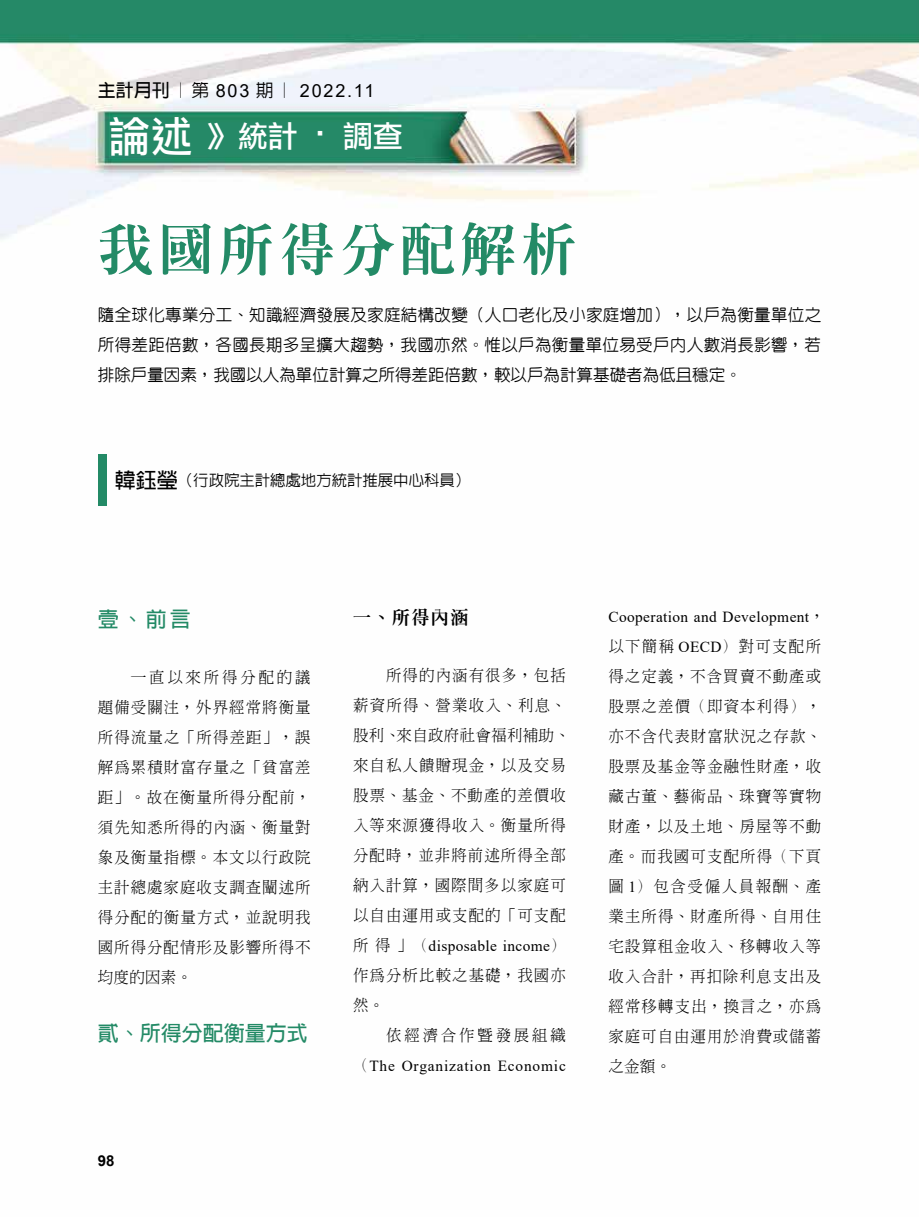
<style>
.page{position:relative;width:919px;height:1217px;background:#fff}
.page>*{position:absolute;margin:0;border:0;box-sizing:border-box;transform-origin:0 0}
.t1{font:800 55.5px "Inn Ming";letter-spacing:.09em;color:#238a66}
.t2{font:30px "DF Li Hei Md WIN BF";color:#fff}
.t3{font:700 21px "Lin Gothic";color:#238a66}
.t4{font:18px "Arial";letter-spacing:.1em;color:#000}
.t5{font:800 18px "Inn Ming";color:#000}
.t6{font:500 16.5px/30px "Yen Round";color:#000;text-align:justify}
.t7{font:300 15.3px/30px "Inn Ming";letter-spacing:.075em;color:#000;text-align:justify}
.t8{font:15.3px "Times New Roman";letter-spacing:.025em;color:#000}
.t9{font:15.3px "Times New Roman";letter-spacing:.055em;color:#000}
.t10{font:500 15.3px "Lin Gothic";color:#000}
.t11{font:300 15.3px "Inn Ming";letter-spacing:.185em;color:#000}
.t12{font:700 15px "Arial";color:#000}
.s1{font-family:"Lin Gothic";font-weight:700}
.s2{font-family:"Lin Gothic";font-weight:500}
.s3{font-size:42px}
.s4{font-weight:700;font-size:21px}
.s5{font-family:"Inn Ming";font-weight:300}
.s6{font-family:"Times New Roman";font-weight:400}
</style>
<div class="page">
<img style="left:0;top:0;width:918px;height:506px">
<div style="left:98px;top:454px;width:8px;height:51px;background:#238a66"></div>
<p class="t4" style="left:98px;top:78px;width:278px"><span class="s1">主計月刊</span><span class="s2">︱第</span> 803 <span class="s2">期︱</span> 2022.11</p>
<h2 class="t2" style="left:109px;top:121px;width:296px"><span class="s3">論述</span> 》統計 ‧ 調查</h2>
<h1 class="t1" style="left:98px;top:221px;width:480px">我國所得分配解析</h1>
<p class="t6" style="left:98px;top:299px;width:725px">隨全球化專業分工、知識經濟發展及家庭結構改變（人口老化及小家庭增加），以戶為衡量單位之所得差距倍數，各國長期多呈擴大趨勢，我國亦然。惟以戶為衡量單位易受戶內人數消長影響，若排除戶量因素，我國以人為單位計算之所得差距倍數，較以戶為計算基礎者為低且穩定。</p>
<p class="t10" style="left:115px;top:472px;width:357px"><span class="s4">韓鈺瑩</span>（行政院主計總處地方統計推展中心科員）</p>
<h3 class="t3" style="left:98px;top:608px;width:94px">壹、前言</h3>
<p class="t7" style="left:98px;top:661px;width:214px;text-indent:33px">一直以來所得分配的議題備受關注，外界經常將衡量所得流量之「所得差距」，誤解為累積財富存量之「貧富差距」。故在衡量所得分配前，須先知悉所得的內涵、衡量對象及衡量指標。本文以行政院主計總處家庭收支調查闡述所得分配的衡量方式，並說明我國所得分配情形及影響所得不均度的因素。</p>
<h3 class="t3" style="left:98px;top:1022px;width:212px">貳、所得分配衡量方式</h3>
<p class="t12" style="left:98px;top:1149px;width:18px">98</p>
<p class="t5" style="left:353px;top:608px;width:117px">一、所得內涵</p>
<p class="t7" style="left:353px;top:660px;width:218px;text-align:left;text-indent:33px">所得的內涵有很多，包括薪資所得、營業收入、利息、股利、來自政府社會福利補助、來自私人饋贈現金，以及交易股票、基金、不動產的差價收入等來源獲得收入。衡量所得分配時，並非將前述所得全部納入計算，國際間多以家庭可以自由運用或支配的「可支配</p>
<p class="t8" style="left:353px;top:935px;width:214px"><span class="s5">所得」（</span>disposable income<span class="s5">）</span></p>
<p class="t7" style="left:353px;top:960px;width:214px">作為分析比較之基礎，我國亦然。</p>
<p class="t11" style="left:386px;top:1027px;width:181px">依經濟合作暨發展組織</p>
<p class="t9" style="left:353px;top:1055px;width:214px"><span class="s5">（</span>The Organization Economic</p>
<p class="t8" style="left:608px;top:606px;width:218px">Cooperation and Development<span class="s5">，</span></p>
<p class="t7" style="left:608px;top:631px;width:214px">以下簡稱 <span class="s6">OECD</span>）對可支配所得之定義，不含買賣不動產或股票之差價（即資本利得），亦不含代表財富狀況之存款、股票及基金等金融性財產，收藏古董、藝術品、珠寶等實物財產，以及土地、房屋等不動產。而我國可支配所得（下頁圖 <span class="s6">1</span>）包含受僱人員報酬、產業主所得、財產所得、自用住宅設算租金收入、移轉收入等收入合計，再扣除利息支出及經常移轉支出，換言之，亦為家庭可自由運用於消費或儲蓄之金額。</p>
</div>
